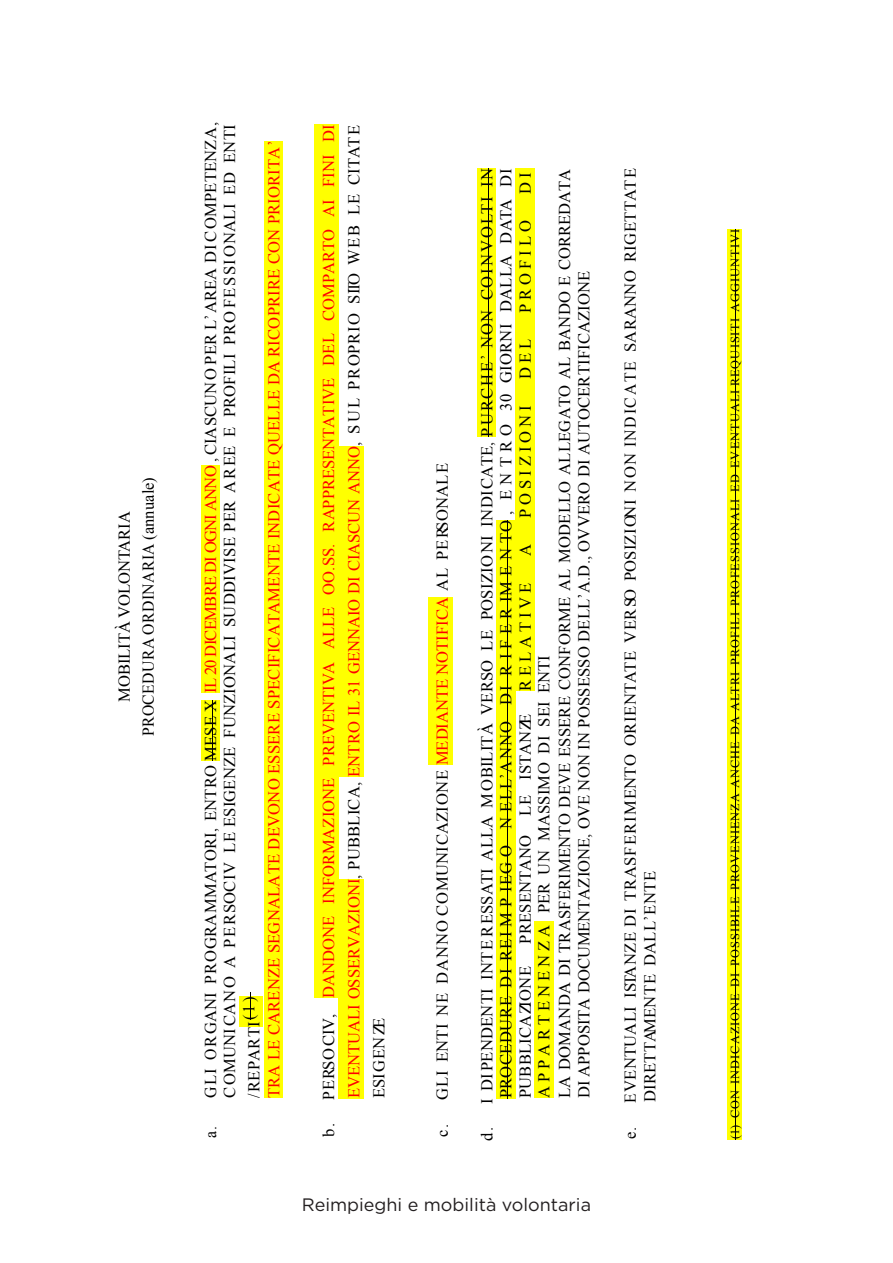
<style>
.page{position:relative;width:893px;height:1263px;background:#fff}
.page>*{position:absolute;margin:0;border:0;box-sizing:border-box;transform-origin:0 0}
.t1{font:18px "Gotham";color:#231f20}
.t2{font:16.5px/19px "Times New Roman";letter-spacing:.015em;color:#000}
.t3{font:16.5px/25.2px "Times New Roman";letter-spacing:.01em;color:#f00}
.t4{font:16.5px/18.9px "Times New Roman";letter-spacing:.015em;color:#000;text-align:right;scale:.95 1}
.t5{font:16.5px "Times New Roman";letter-spacing:.235em;color:#000}
.t6{font:12.3px "Times New Roman";letter-spacing:.09em;color:#000}
.s1{color:#f00}
.s2{color:#000}
</style>
<div class="page">
<div style="left:201px;top:700px;width:19px;height:61px;background:#ff0"></div>
<div style="left:201px;top:466px;width:19px;height:227px;background:#ff0"></div>
<hr style="left:212px;top:700px;width:1px;height:61px;background:#000">
<div style="left:239px;top:996px;width:24px;height:31px;background:#ff0"></div>
<svg style="left:250px;top:992px;width:1px;height:28px"></svg>
<div style="left:264px;top:141px;width:19px;height:957px;background:#ff0"></div>
<div style="left:314px;top:125px;width:25px;height:873px;background:#ff0"></div>
<div style="left:339px;top:879px;width:25px;height:219px;background:#ff0"></div>
<div style="left:339px;top:446px;width:25px;height:330px;background:#ff0"></div>
<div style="left:428px;top:597px;width:24px;height:168px;background:#ff0"></div>
<div style="left:477px;top:168px;width:19px;height:269px;background:#ff0"></div>
<hr style="left:488px;top:168px;width:1px;height:269px;background:#000">
<div style="left:496px;top:520px;width:19px;height:578px;background:#ff0"></div>
<hr style="left:507px;top:520px;width:1px;height:578px;background:#000">
<div style="left:515px;top:168px;width:19px;height:523px;background:#ff0"></div>
<div style="left:534px;top:921px;width:19px;height:177px;background:#ff0"></div>
<div style="left:727px;top:229px;width:15px;height:910px;background:#ff0"></div>
<hr style="left:736px;top:229px;width:1px;height:910px;background:#000">
<p class="t2" style="left:112px;top:736px;width:261px;line-height:23.9px;text-align:center;rotate:-90deg">MOBILITÀ VOLONTARIA<br>PROCEDURA ORDINARIA (annuale)</p>
<p class="t4" style="left:201px;top:1137px;width:1071px;rotate:-90deg">a. GLI ORGANI PROGRAMMATORI, ENTRO MESE X <span class="s1">IL 20 DICEMBRE DI OGNI ANNO</span> , CIASCUNO PER L’AREA DICOMPETENZA,<br>COMUNICANO A PERSOCIV LE ESIGENZE FUNZIONALI SUDDIVISE PER AREE E PROFILI PRO FESSIONALI ED ENTI</p>
<p class="t3" style="left:243px;top:1098px;width:959px;line-height:20.2px;rotate:-90deg"><span class="s2">/REPARTI</span><sup>(1)<br></sup>TRA LE CARENZE SEGNALATE DEVONO ESSERE SPECIFICATAMENTE INDICATE QUELLE DA RICOPRIRE CON PRIORITA’</p>
<p class="t3" style="left:316px;top:1098px;width:975px;text-align:justify;text-indent:-39px;rotate:-90deg"><span class="s2">b. PERSOCIV,</span> DANDONE INFORMAZIONE PREVENTIVA ALLE OO.SS. RAPPRESENTATIVE DEL COMPARTO AI FINI DI EVENTUALI OSSERVAZIONI<span class="s2">, PUBBLICA,</span> ENTRO IL 31 GENNAIO DI CIASCUN ANNO<span class="s2">, SUL PROPRIO SITO WEB LE CITATE ESIGENZE</span></p>
<p class="t2" style="left:433px;top:1137px;width:675px;rotate:-90deg">c. GLI ENTI NE DANNO COMUNICAZIONE <span class="s1">MEDIANTE NOTIFICA</span> AL PERSONALE</p>
<p class="t2" style="left:515px;top:194px;width:23px;rotate:-90deg">DI</p>
<p class="t2" style="left:534px;top:1098px;width:931px;line-height:20.1px;rotate:-90deg">APPARTENENZA PER UN MASSIMO DI SEI ENTI<br>LA DOMANDA DI TRASFERIMENTO DEVE ESSERE CONFORME AL MODELLO ALLEGATO AL BANDO E CORREDATA<br>DI APPOSITA DOCUMENTAZIONE, OVE NON IN POSSESSO DELL’A.D., OVVERO DI AUTOCERTIFICAZIONE</p>
<p class="t2" style="left:620px;top:1102px;width:935px;line-height:19.8px;text-indent:-37px;rotate:-90deg">e. EVENTUALI ISTANZE DI TRASFERIMENTO ORIENTATE VERSO POSIZIONI NON INDICATE SARANNO RIGETTATE<br>DIRETTAMENTE DALL’ENTE</p>
<p class="t2" style="left:477px;top:1098px;width:931px;text-align:justify;text-indent:-43px;rotate:-90deg">d. I DIPENDENTI INTERESSATI ALLA MOBILITÀ VERSO LE POSIZIONI INDICATE, PURCHE’ NON COINVOLTI IN PROCEDURE DI REI M P IEG O N ELL’ANNO DI R I F E R IM E N TO , E N T R O 30 GIORNI DALLA DATA DI PUBBLICAZIONE</p>
<p class="t5" style="left:514px;top:313px;width:94px;rotate:-90deg">PROFILO</p>
<p class="t2" style="left:515px;top:379px;width:42px;rotate:-90deg">DEL</p>
<p class="t5" style="left:514px;top:518px;width:114px;rotate:-90deg">POSIZIONI</p>
<p class="t2" style="left:515px;top:556px;width:13px;rotate:-90deg">A</p>
<p class="t5" style="left:514px;top:691px;width:110px;rotate:-90deg">RELATIVE</p>
<p class="t2" style="left:515px;top:944px;width:232px;rotate:-90deg">PRESENTANO LE ISTANZE</p>
<p class="t1" style="left:302px;top:1193px;width:291px">Reimpieghi e mobilità volontaria</p>
<p class="t6" style="left:727px;top:1139px;width:912px;rotate:-90deg">(1) CON INDICAZIONE DI POSSIBILE PROVENIENZA ANCHE DA ALTRI PROFILI PROFESSIONALI ED EVENTUALI REQUISITI AGGIUNTIVI</p>
</div>
